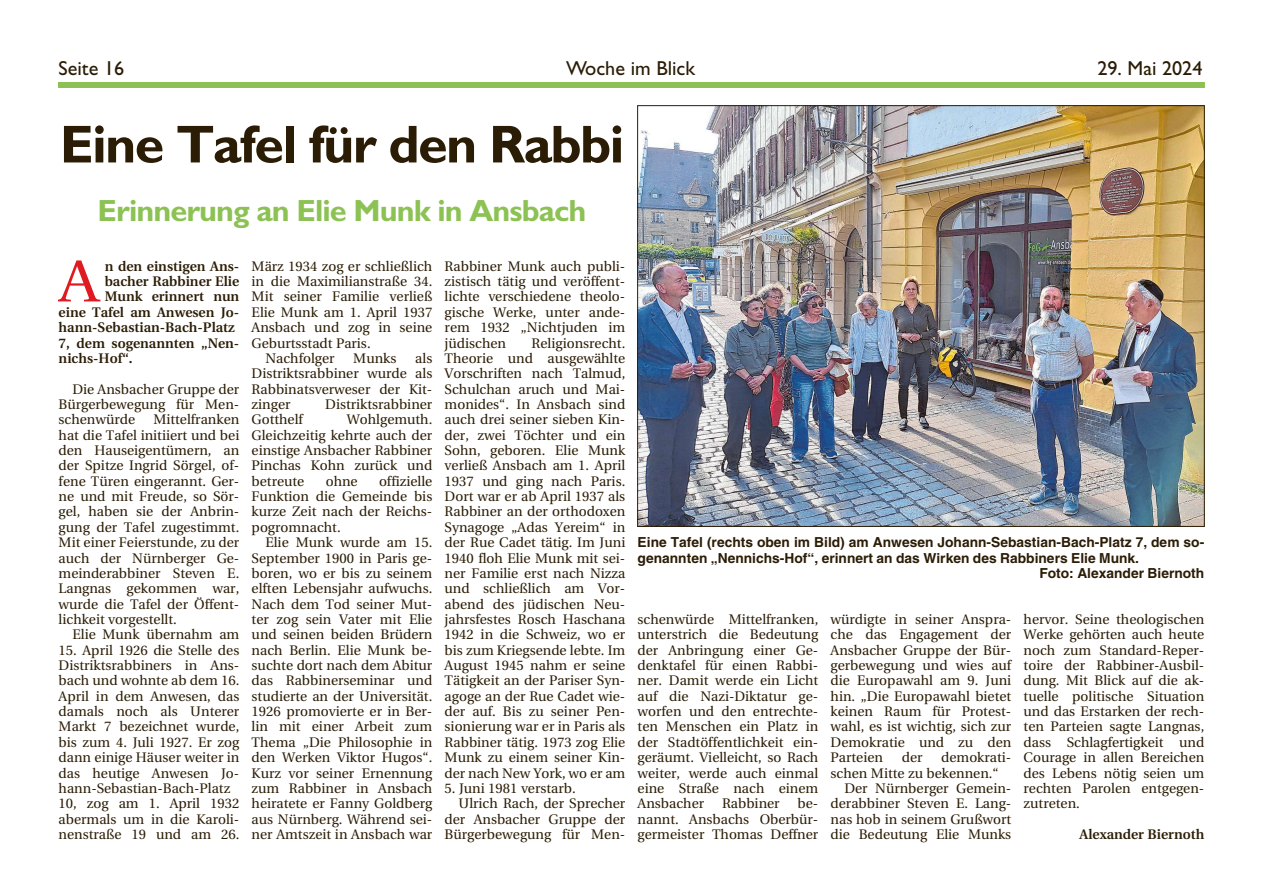
<style>
.page{position:relative;width:1263px;height:894px;background:#fff}
.page>*{position:absolute;margin:0;border:0;box-sizing:border-box;transform-origin:0 0}
.t1{font:59.25px "Utopia";color:#e01a21;scale:1.09 1}
.t2{font:700 53.55px "Gill Sans";letter-spacing:-.03em;color:#2b1c05}
.t3{font:700 30.75px "Gill Sans";letter-spacing:-.03em;color:#8cc254}
.t4{font:20.25px "Gill Sans";color:#2b1c05}
.t5{font:13.8px/15.3px "Utopia";color:#2b1c05;text-align:justify}
.t6{font:700 13.8px "Helvetica";color:#2b1c05}
.t7{font:600 13.8px "Utopia";color:#2b1c05}
</style>
<div class="page">
<img style="left:640px;top:108px;width:562px;height:416px">
<div style="left:59px;top:82px;width:1145px;height:5px;background:#8dc155"></div>
<h3 class="t4" style="left:59px;top:56px;width:67px">Seite 16</h3>
<h3 class="t4" style="left:566px;top:56px;width:131px">Woche im Blick</h3>
<h3 class="t4" style="left:1097px;top:56px;width:107px">29. Mai 2024</h3>
<h2 class="t2" style="left:60px;top:113px;width:566px">Eine Tafel für den Rabbi</h2>
<h3 class="t3" style="left:98px;top:192px;width:490px">Erinnerung an Elie Munk in Ansbach</h3>
<h1 class="t1" style="left:59px;top:246px;width:39px">A</h1>
<p class="t7" style="left:105px;top:258px;width:136px">n den einstigen Ans-</p>
<p class="t7" style="left:105px;top:273px;width:136px">bacher Rabbiner Elie</p>
<p class="t7" style="left:105px;top:289px;width:136px">Munk erinnert nun</p>
<p class="t7" style="left:59px;top:304px;width:182px">eine Tafel am Anwesen Jo-</p>
<p class="t7" style="left:59px;top:319px;width:178px">hann-Sebastian-Bach-Platz</p>
<p class="t7" style="left:59px;top:335px;width:182px">7, dem sogenannten „Nen-</p>
<p class="t7" style="left:59px;top:350px;width:76px">nichs-Hof“.</p>
<p class="t5" style="left:59px;top:381px;width:182px;text-indent:14px">Die Ansbacher Gruppe der Bürgerbewegung für Men&shy;schenwürde</p>
<p class="t5" style="left:59px;top:412px;width:182px;text-indent:95px">Mittelfranken hat die Tafel initiiert und bei den Hauseigentümern, an der Spitze Ingrid Sörgel, of&shy;fene Türen eingerannt. Ger&shy;ne und mit Freude, so Sör&shy;gel, haben sie der Anbrin&shy;gung der Tafel zugestimmt.<br>Mit einer Feierstunde, zu der auch der Nürnberger Ge&shy;meinderabbiner Steven E.<br>Langnas gekommen war, wurde die Tafel der Öffent&shy;lichkeit vorgestellt.</p>
<p class="t5" style="left:72px;top:626px;width:168px">Elie Munk übernahm am</p>
<p class="t5" style="left:59px;top:642px;width:182px;text-align:left">15. April 1926 die Stelle des<br>Distriktsrabbiners in Ans&shy;bach und wohnte ab dem 16.<br>April in dem Anwesen, das damals noch als Unterer<br>Markt 7 bezeichnet wurde, bis zum 4. Juli 1927. Er zog dann einige Häuser weiter in das heutige Anwesen Jo&shy;hann-Sebastian-Bach-Platz<br>10, zog am 1. April 1932 abermals um in die Karoli&shy;nenstraße 19 und am 26.</p>
<p class="t5" style="left:252px;top:258px;width:182px">März 1934 zog er schließlich</p>
<p class="t5" style="left:252px;top:273px;width:182px">in die Maximilianstraße 34.</p>
<p class="t5" style="left:252px;top:289px;width:182px">Mit seiner Familie verließ</p>
<p class="t5" style="left:252px;top:304px;width:182px">Elie Munk am 1. April 1937</p>
<p class="t5" style="left:252px;top:319px;width:182px">Ansbach und zog in seine</p>
<p class="t5" style="left:252px;top:335px;width:121px">Geburtsstadt Paris.</p>
<p class="t5" style="left:265px;top:350px;width:71px">Nachfolger</p>
<p class="t5" style="left:353px;top:350px;width:45px">Munks</p>
<p class="t5" style="left:252px;top:350px;width:182px;text-indent:164px">als Distriktsrabbiner wurde als Rabbinatsverweser der Kit&shy;zinger</p>
<p class="t5" style="left:325px;top:396px;width:109px">Distriktsrabbiner</p>
<p class="t5" style="left:252px;top:412px;width:182px;text-indent:95px">Wohlgemuth.<br>Gleichzeitig kehrte auch der einstige Ansbacher Rabbiner Pinchas Kohn zurück und betreute</p>
<p class="t5" style="left:252px;top:412px;width:53px">Gotthelf</p>
<p class="t5" style="left:252px;top:473px;width:182px;text-indent:127px">offizielle Funktion die Gemeinde bis kurze Zeit nach der Reichs&shy;pogromnacht.</p>
<p class="t5" style="left:252px;top:534px;width:182px;text-indent:14px">Elie Munk wurde am 15.<br>September 1900 in Paris ge&shy;boren, wo er bis zu seinem elften Lebensjahr aufwuchs.<br>Nach dem Tod seiner Mut&shy;ter zog sein Vater mit Elie und seinen beiden Brüdern nach Berlin. Elie Munk be&shy;suchte dort nach dem Abitur das Rabbinerseminar und studierte an der Universität.<br>1926 promovierte er in Ber&shy;lin mit einer Arbeit zum Thema „Die Philosophie in den Werken Viktor Hugos“.<br>Kurz vor seiner Ernennung zum Rabbiner in Ansbach heiratete er Fanny Goldberg aus Nürnberg. Während sei&shy;ner Amtszeit in Ansbach war</p>
<p class="t5" style="left:326px;top:473px;width:33px">ohne</p>
<p class="t5" style="left:445px;top:258px;width:182px">Rabbiner Munk auch publi&shy;zistisch tätig und veröffent&shy;lichte verschiedene theolo&shy;gische Werke, unter ande&shy;rem 1932 „Nichtjuden im jüdischen</p>
<p class="t5" style="left:445px;top:335px;width:182px;text-indent:87px">Religionsrecht.<br>Theorie und ausgewählte Vorschriften nach Talmud, Schulchan aruch und Mai&shy;monides“. In Ansbach sind auch drei seiner sieben Kin&shy;der, zwei Töchter und ein Sohn, geboren. Elie Munk verließ Ansbach am 1. April 1937 und ging nach Paris.<br>Dort war er ab April 1937 als Rabbiner an der orthodoxen Synagoge „Adas Yereim“ in der Rue Cadet tätig. Im Juni 1940 floh Elie Munk mit sei&shy;ner Familie erst nach Nizza und schließlich am Vor&shy;abend des jüdischen Neu&shy;jahrsfestes Rosch Haschana 1942 in die Schweiz, wo er bis zum Kriegsende lebte. Im August 1945 nahm er seine Tätigkeit an der Pariser Syn&shy;agoge an der Rue Cadet wie&shy;der auf. Bis zu seiner Pen&shy;sionierung war er in Paris als Rabbiner tätig. 1973 zog Elie Munk zu einem seiner Kin&shy;der nach New York, wo er am</p>
<p class="t5" style="left:445px;top:780px;width:133px">5. Juni 1981 verstarb.</p>
<p class="t5" style="left:458px;top:795px;width:168px">Ulrich Rach, der Sprecher</p>
<p class="t5" style="left:445px;top:810px;width:182px">der Ansbacher Gruppe der</p>
<p class="t5" style="left:445px;top:826px;width:182px">Bürgerbewegung für Men-</p>
<p class="t6" style="left:638px;top:533px;width:568px">Eine Tafel (rechts oben im Bild) am Anwesen Johann-Sebastian-Bach-Platz 7, dem so-</p>
<p class="t6" style="left:638px;top:549px;width:503px">genannten „Nennichs-Hof“, erinnert an das Wirken des Rabbiners Elie Munk.</p>
<p class="t6" style="left:1039px;top:564px;width:166px">Foto: Alexander Biernoth</p>
<p class="t5" style="left:638px;top:611px;width:182px">schenwürde Mittelfranken, unterstrich die Bedeutung der Anbringung einer Ge&shy;denktafel für einen Rabbi&shy;ner. Damit werde ein Licht auf die Nazi-Diktatur ge&shy;worfen und den entrechte&shy;ten Menschen ein Platz in der Stadtöffentlichkeit ein&shy;geräumt. Vielleicht, so Rach weiter, werde auch einmal eine Straße nach einem Ansbacher</p>
<p class="t5" style="left:638px;top:795px;width:182px;text-indent:160px">be&shy;nannt. Ansbachs Oberbür&shy;germeister Thomas Deffner</p>
<p class="t5" style="left:722px;top:795px;width:59px">Rabbiner</p>
<p class="t5" style="left:831px;top:611px;width:182px">würdigte in seiner Anspra&shy;che das Engagement der Ansbacher Gruppe der Bür&shy;gerbewegung und wies auf die Europawahl am 9. Juni hin. „Die Europawahl bietet keinen Raum für Protest&shy;wahl, es ist wichtig, sich zur Demokratie und zu den Parteien</p>
<p class="t5" style="left:902px;top:749px;width:22px">der</p>
<p class="t5" style="left:941px;top:749px;width:72px">demokrati-</p>
<p class="t5" style="left:831px;top:764px;width:170px">schen Mitte zu bekennen.“</p>
<p class="t5" style="left:844px;top:780px;width:168px">Der Nürnberger Gemein-</p>
<p class="t5" style="left:831px;top:795px;width:182px">derabbiner Steven E. Lang-</p>
<p class="t5" style="left:831px;top:810px;width:182px">nas hob in seinem Grußwort</p>
<p class="t5" style="left:831px;top:826px;width:182px">die Bedeutung Elie Munks</p>
<p class="t5" style="left:1024px;top:611px;width:182px">hervor. Seine theologischen Werke gehörten auch heute noch zum Standard-Reper&shy;toire der Rabbiner-Ausbil&shy;dung. Mit Blick auf die ak&shy;tuelle politische Situation und das Erstarken der rech&shy;ten Parteien sagte Langnas, dass Schlagfertigkeit und Courage in allen Bereichen des Lebens nötig seien um rechten Parolen entgegen&shy;zutreten.</p>
<p class="t7" style="left:1080px;top:826px;width:126px">Alexander Biernoth</p>
</div>
